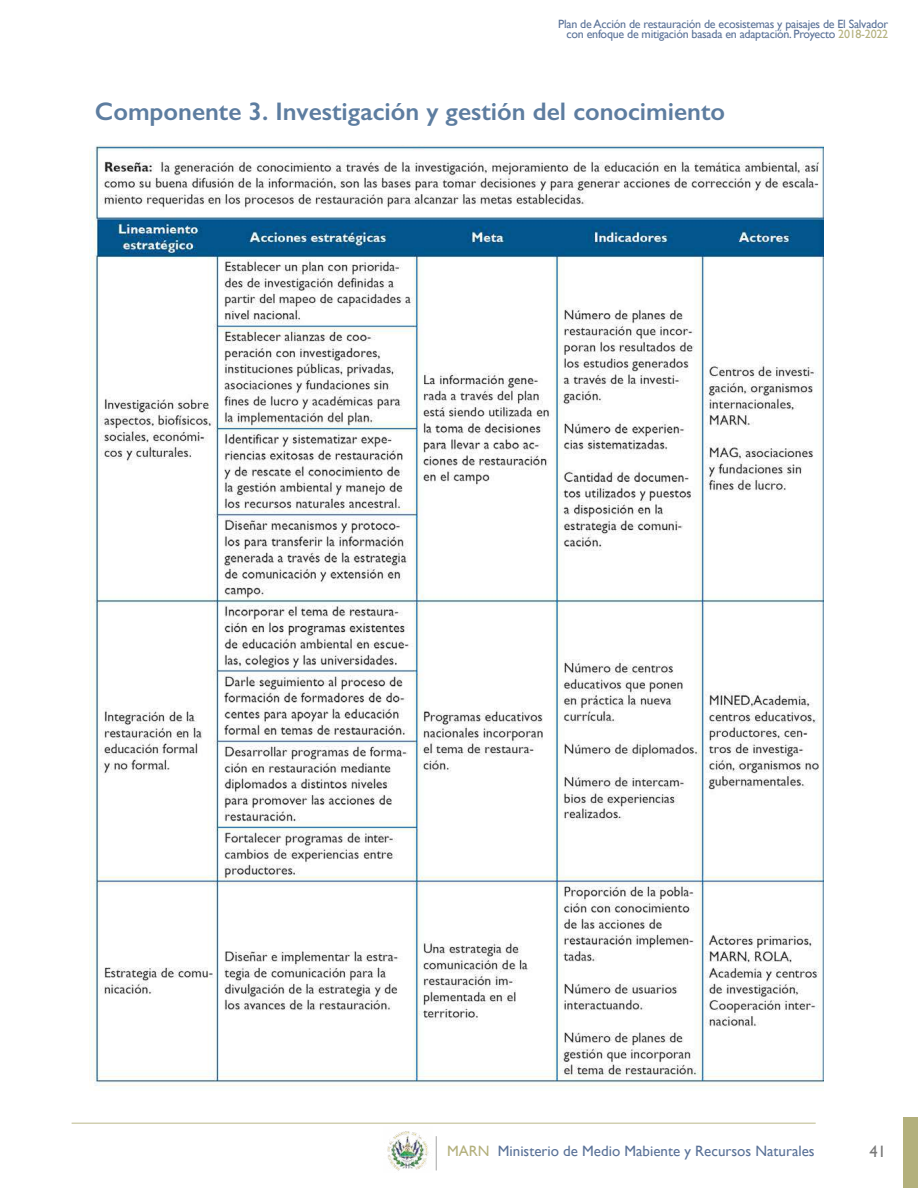
<style>
.page{position:relative;width:918px;height:1188px;background:#fff}
.page>*{position:absolute;margin:0;border:0;box-sizing:border-box;transform-origin:0 0}
.t1{font:600 25.5px "Gill Sans";color:#5d7da0}
.t2{font:16.5px "Gill Sans";color:#797979}
.t3{font:15px "Gill Sans";color:#5a7298}
.t4{font:12px/10.5px "Gill Sans";letter-spacing:-.02em;color:#5a7298;text-align:right}
.s1{color:#b3b07c}
</style>
<div class="page">
<hr style="left:72px;top:1123px;width:744px;height:1px;background:#b3b07c">
<div style="left:904px;top:1117px;width:14px;height:71px;background:#b3b07c"></div>
<img style="left:387px;top:1131px;width:42px;height:40px">
<hr style="left:436px;top:1136px;width:1px;height:34px;background:#000">
<img style="left:89px;top:145px;width:734px;height:941px">
<p class="t4" style="left:558px;top:19px;width:331px">Plan de Acción de restauración de ecosistemas y paisajes de El Salvador con enfoque de mitigación basada en adaptación. Proyecto <span class="s1">2018-2022</span></p>
<h1 class="t1" style="left:95px;top:96px;width:632px">Componente 3. Investigación y gestión del conocimiento</h1>
<p class="t3" style="left:447px;top:1142px;width:369px"><span class="s1">MARN</span> Ministerio de Medio Mabiente y Recursos Naturales</p>
<h2 class="t2" style="left:870px;top:1141px;width:18px">41</h2>
</div>
